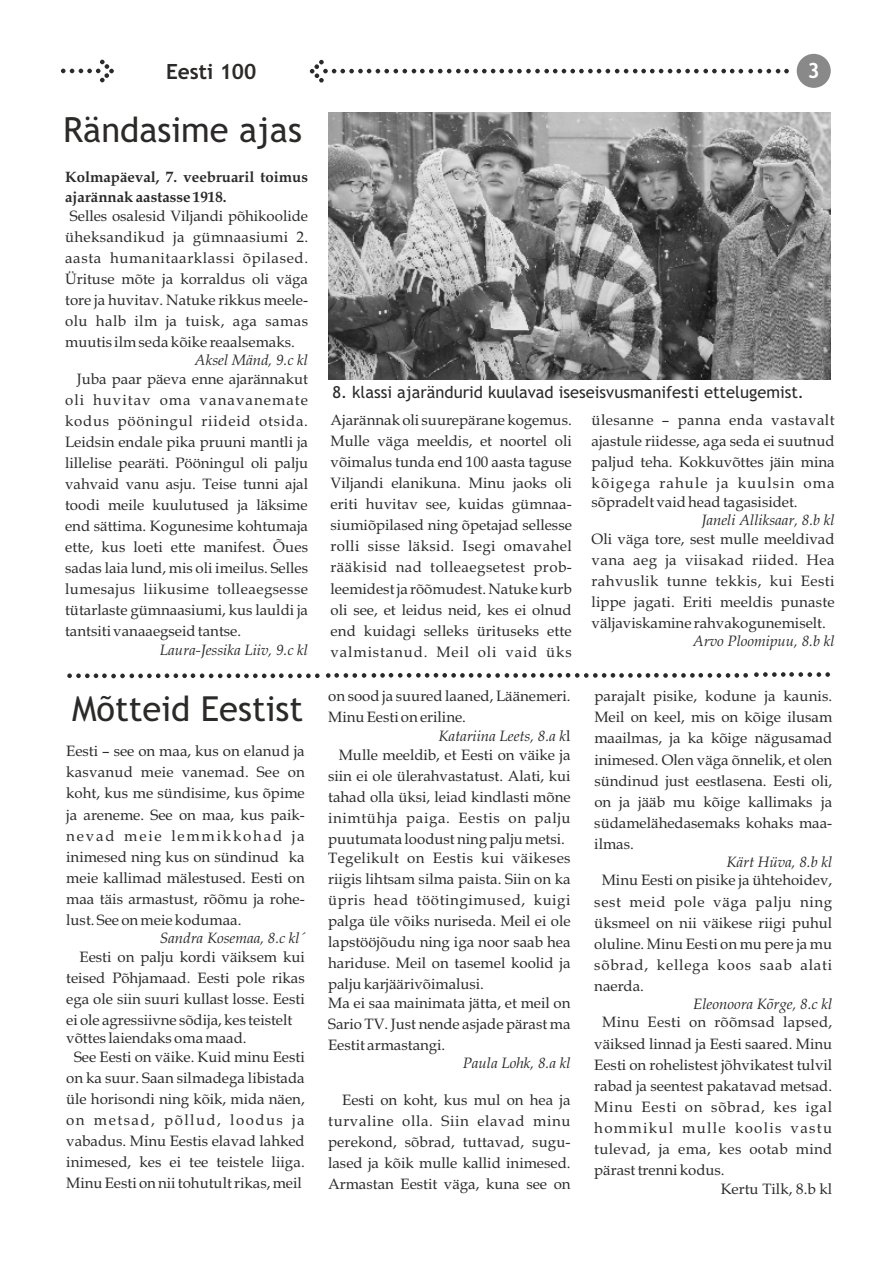
<style>
.page{position:relative;width:893px;height:1263px;background:#fff}
.page>*{position:absolute;margin:0;border:0;box-sizing:border-box;transform-origin:0 0}
.t1{font:34.5px "Trebuchet MS";color:#2b2a29}
.t2{font:700 21px "Trebuchet MS";color:#2b2a29}
.t3{font:700 21px "Trebuchet MS";color:#fefefe}
.t4{font:16.5px "Trebuchet MS";color:#2b2a29}
.t5{font:15px/21px "Book Antiqua";color:#2b2a29;text-align:justify}
.t6{font:italic 15px "Book Antiqua";color:#2b2a29}
.t7{font:700 15px/20.1px "Book Antiqua";color:#2b2a29}
.s1{font-style:italic}
</style>
<div class="page">
<div style="left:797px;top:54px;width:34px;height:34px;background:#898989;border-radius:50%"></div>
<svg style="left:61px;top:60px;width:53px;height:22px"></svg>
<svg style="left:310px;top:60px;width:479px;height:23px"></svg>
<img style="left:329px;top:112px;width:501px;height:267px">
<svg style="left:326px;top:673px;width:40px;height:5px"></svg>
<svg style="left:372px;top:673px;width:376px;height:5px"></svg>
<svg style="left:67px;top:673px;width:253px;height:5px"></svg>
<svg style="left:754px;top:672px;width:76px;height:5px"></svg>
<h2 class="t2" style="left:166px;top:64px;width:92px">Eesti 100</h2>
<h2 class="t3" style="left:808px;top:63px;width:14px">3</h2>
<h1 class="t1" style="left:63px;top:117px;width:240px">Rändasime ajas</h1>
<p class="t7" style="left:65px;top:169px;width:244px">Kolmapäeval, 7. veebruaril toimus ajarännak aastasse 1918.</p>
<p class="t5" style="left:65px;top:207px;width:244px;text-indent:5px">Selles osalesid Viljandi põhikoolide üheksandikud ja gümnaasiumi 2. aasta humanitaarklassi õpilased.<br>Ürituse mõte ja korraldus oli väga tore ja huvitav. Natuke rikkus meele&shy;olu halb ilm ja tuisk, aga samas muutis ilm seda kõike reaalsemaks.</p>
<p class="t6" style="left:195px;top:354px;width:115px">Aksel Mänd, 9.c kl</p>
<p class="t5" style="left:65px;top:370px;width:244px;text-indent:12px">Juba paar päeva enne ajarännakut oli huvitav oma vanavanemate kodus pööningul riideid otsida.<br>Leidsin endale pika pruuni mantli ja lillelise pearäti. Pööningul oli palju vahvaid vanu asju. Teise tunni ajal toodi meile kuulutused ja läksime end sättima. Kogunesime kohtumaja ette, kus loeti ette manifest. Õues sadas laia lund, mis oli imeilus. Selles lumesajus liikusime tolleaegsesse tütarlaste gümnaasiumi, kus lauldi ja tantsiti vanaaegseid tantse.</p>
<p class="t6" style="left:160px;top:644px;width:150px">Laura-Jessika Liiv, 9.c kl</p>
<p class="t4" style="left:332px;top:386px;width:473px">8. klassi ajarändurid kuulavad iseseisvusmanifesti ettelugemist.</p>
<p class="t5" style="left:331px;top:411px;width:243px">Ajarännak oli suurepärane kogemus.<br>Mulle väga meeldis, et noortel oli võimalus tunda end 100 aasta taguse Viljandi elanikuna. Minu jaoks oli eriti huvitav see, kuidas gümnaa&shy;siumiõpilased ning õpetajad sellesse rolli sisse läksid. Isegi omavahel rääkisid nad tolleaegsetest prob&shy;leemidest ja rõõmudest. Natuke kurb oli see, et leidus neid, kes ei olnud end kuidagi selleks ürituseks ette valmistanud. Meil oli vaid üks</p>
<p class="t5" style="left:592px;top:411px;width:244px">ülesanne – panna enda vastavalt ajastule riidesse, aga seda ei suutnud paljud teha. Kokkuvõttes jäin mina kõigega rahule ja kuulsin oma</p>
<p class="t5" style="left:592px;top:493px;width:208px">sõpradelt vaid head tagasisidet.</p>
<p class="t6" style="left:701px;top:514px;width:135px">Janeli Alliksaar, 8.b kl</p>
<p class="t5" style="left:592px;top:530px;width:244px">Oli väga tore, sest mulle meeldivad vana aeg ja viisakad riided. Hea rahvuslik tunne tekkis, kui Eesti lippe jagati. Eriti meeldis punaste väljaviskamine rahvakogunemiselt.</p>
<p class="t6" style="left:693px;top:635px;width:143px">Arvo Ploomipuu, 8.b kl</p>
<h1 class="t1" style="left:72px;top:696px;width:233px">Mõtteid Eestist</h1>
<p class="t5" style="left:328px;top:687px;width:244px">on sood ja suured laaned, Läänemeri.<br>Minu Eesti on eriline.</p>
<p class="t5" style="left:339px;top:728px;width:233px;line-height:18.6px;text-align:right"><span class="s1">Katariina Leets, 8.a k</span>l<br>Mulle meeldib, et Eesti on väike ja</p>
<p class="t5" style="left:328px;top:767px;width:244px">siin ei ole ülerahvastatust. Alati, kui tahad olla üksi, leiad kindlasti mõne inimtühja paiga. Eestis on palju puutumata loodust ning palju metsi.</p>
<p class="t5" style="left:328px;top:849px;width:244px">Tegelikult on Eestis kui väikeses riigis lihtsam silma paista. Siin on ka üpris head töötingimused, kuigi palga üle võiks nuriseda. Meil ei ole lapstööjõudu ning iga noor saab hea hariduse. Meil on tasemel koolid ja palju karjäärivõimalusi.</p>
<p class="t5" style="left:328px;top:994px;width:244px">Ma ei saa mainimata jätta, et meil on Sario TV. Just nende asjade pärast ma Eestit armastangi.</p>
<p class="t6" style="left:463px;top:1057px;width:109px">Paula Lohk, 8.a kl</p>
<p class="t5" style="left:328px;top:1091px;width:244px;text-indent:14px">Eesti on koht, kus mul on hea ja turvaline olla. Siin elavad minu perekond, sõbrad, tuttavad, sugu&shy;lased ja kõik mulle kallid inimesed.<br>Armastan Eestit väga, kuna see on</p>
<p class="t5" style="left:66px;top:742px;width:240px">Eesti – see on maa, kus on elanud ja kasvanud meie vanemad. See on koht, kus me sündisime, kus õpime ja areneme. See on maa, kus paik&shy;nevad meie lemmikkohad ja inimesed ning kus on sündinud ka meie kallimad mälestused. Eesti on maa täis armastust, rõõmu ja rohe&shy;lust. See on meie kodumaa.</p>
<p class="t6" style="left:160px;top:932px;width:146px">Sandra Kosemaa, 8.c kl´</p>
<p class="t5" style="left:66px;top:948px;width:240px;text-indent:13px">Eesti on palju kordi väiksem kui teised Põhjamaad. Eesti pole rikas ega ole siin suuri kullast losse. Eesti ei ole agressiivne sõdija, kes teistelt</p>
<p class="t5" style="left:74px;top:1031px;width:232px;line-height:18.6px;text-indent:-8px">võttes laiendaks oma maad.<br>See Eesti on väike. Kuid minu Eesti</p>
<p class="t5" style="left:66px;top:1069px;width:240px">on ka suur. Saan silmadega libistada üle horisondi ning kõik, mida näen, on metsad, põllud, loodus ja vabadus. Minu Eestis elavad lahked inimesed, kes ei tee teistele liiga.<br>Minu Eesti on nii tohutult rikas, meil</p>
<p class="t5" style="left:594px;top:687px;width:239px">parajalt pisike, kodune ja kaunis.<br>Meil on keel, mis on kõige ilusam maailmas, ja ka kõige nägusamad inimesed. Olen väga õnnelik, et olen sündinud just eestlasena. Eesti oli, on ja jääb mu kõige kallimaks ja südamelähedasemaks kohaks maa&shy;ilmas.</p>
<p class="t6" style="left:726px;top:856px;width:107px">Kärt Hüva, 8.b kl</p>
<p class="t5" style="left:594px;top:871px;width:239px;text-indent:7px">Minu Eesti on pisike ja ühtehoidev, sest meid pole väga palju ning üksmeel on nii väikese riigi puhul oluline. Minu Eesti on mu pere ja mu sõbrad, kellega koos saab alati naerda.</p>
<p class="t6" style="left:693px;top:998px;width:141px">Eleonoora Kõrge, 8.c kl</p>
<p class="t5" style="left:594px;top:1013px;width:239px;text-indent:8px">Minu Eesti on rõõmsad lapsed, väiksed linnad ja Eesti saared. Minu Eesti on rohelistest jõhvikatest tulvil rabad ja seentest pakatavad metsad.<br>Minu Eesti on sõbrad, kes igal hommikul mulle koolis vastu tulevad, ja ema, kes ootab mind pärast trenni kodus.</p>
<p class="t5" style="left:721px;top:1180px;width:113px">Kertu Tilk, 8.b kl</p>
</div>
